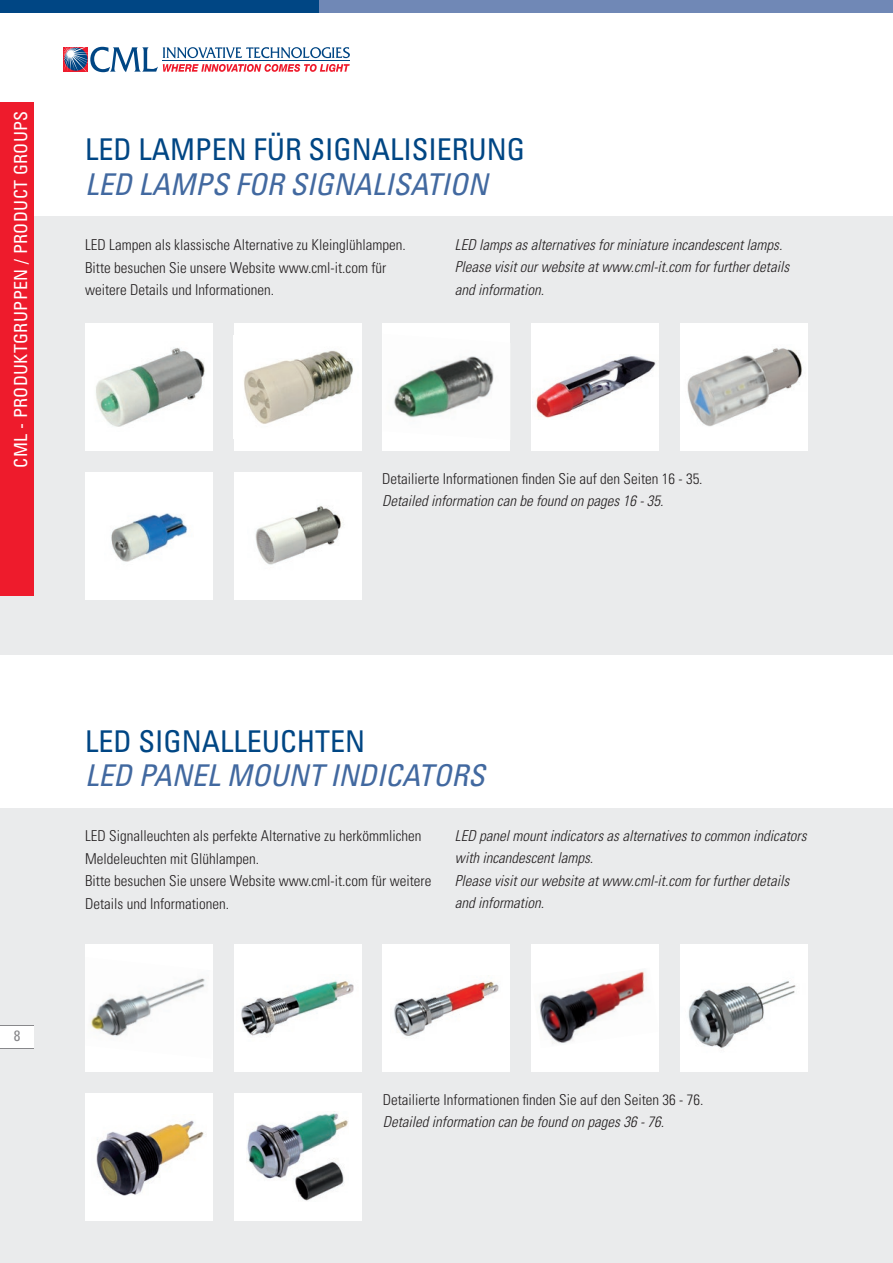
<style>
.page{position:relative;width:893px;height:1263px;background:#fff}
.page>*{position:absolute;margin:0;border:0;box-sizing:border-box;transform-origin:0 0}
.t1{font:italic condensed 30px "Univers";color:#4269a0}
.t2{font:condensed 30px "Univers";color:#004684}
.t3{font:condensed 18px "Univers";letter-spacing:.02em;color:#fff}
.t4{font:300 condensed 15px/22.5px "Univers";color:#231f20}
.t5{font:italic 300 condensed 15px/22.5px "Univers";color:#231f20}
.t6{font:condensed 15px "Univers";color:#88888b}
</style>
<div class="page">
<div style="left:164px;top:0;width:729px;height:13px;background:#7088b6"></div>
<div style="left:0;top:0;width:319px;height:13px;background:#004684"></div>
<svg style="left:64px;top:47px;width:286px;height:25px"></svg>
<hr style="left:163px;top:61px;width:187px;height:1px;background:#004684">
<div style="left:0;top:217px;width:893px;height:438px;background:#eaebec"></div>
<div style="left:0;top:808px;width:893px;height:455px;background:#eaebec"></div>
<div style="left:0;top:102px;width:34px;height:493px;background:#ee1b2c"></div>
<div style="left:85px;top:323px;width:128px;height:128px;background:#fff"></div>
<img style="left:96px;top:348px;width:109px;height:79px">
<div style="left:85px;top:944px;width:128px;height:127px;background:#fff"></div>
<img style="left:90px;top:978px;width:116px;height:59px">
<div style="left:85px;top:472px;width:128px;height:128px;background:#fff"></div>
<img style="left:111px;top:513px;width:77px;height:49px">
<div style="left:85px;top:1093px;width:128px;height:127px;background:#fff"></div>
<img style="left:96px;top:1120px;width:108px;height:76px">
<div style="left:234px;top:323px;width:127px;height:128px;background:#fff"></div>
<img style="left:244px;top:350px;width:109px;height:74px">
<div style="left:234px;top:944px;width:127px;height:127px;background:#fff"></div>
<img style="left:241px;top:980px;width:113px;height:56px">
<div style="left:234px;top:472px;width:127px;height:128px;background:#fff"></div>
<img style="left:255px;top:505px;width:88px;height:60px">
<div style="left:234px;top:1093px;width:127px;height:127px;background:#fff"></div>
<img style="left:247px;top:1113px;width:102px;height:88px">
<div style="left:383px;top:323px;width:127px;height:128px;background:#fff"></div>
<img style="left:393px;top:356px;width:101px;height:62px">
<div style="left:383px;top:944px;width:127px;height:127px;background:#fff"></div>
<img style="left:394px;top:981px;width:105px;height:56px">
<div style="left:531px;top:323px;width:128px;height:128px;background:#fff"></div>
<img style="left:532px;top:355px;width:124px;height:63px">
<div style="left:531px;top:944px;width:128px;height:127px;background:#fff"></div>
<img style="left:539px;top:971px;width:108px;height:73px">
<div style="left:680px;top:323px;width:128px;height:128px;background:#fff"></div>
<img style="left:687px;top:348px;width:115px;height:79px">
<div style="left:680px;top:944px;width:128px;height:127px;background:#fff"></div>
<img style="left:688px;top:981px;width:108px;height:68px">
<div style="left:0;top:1025px;width:34px;height:23px;background:#fff"></div>
<hr style="left:0;top:1025px;width:34px;height:1px;background:#88888b">
<hr style="left:0;top:1048px;width:34px;height:1px;background:#88888b">
<p class="t3" style="left:9px;top:468px;width:359px;rotate:-90deg">CML - PRODUKTGRUPPEN / PRODUCT GROUPS</p>
<h1 class="t2" style="left:85px;top:130px;width:442px">LED LAMPEN FÜR SIGNALISIERUNG</h1>
<h1 class="t1" style="left:85px;top:165px;width:404px">LED LAMPS FOR SIGNALISATION</h1>
<p class="t4" style="left:85px;top:233px;width:322px">LED Lampen als klassische Alternative zu Kleinglühlampen.<br>Bitte besuchen Sie unsere Website www.cml-it.com für weitere Details und Informationen.</p>
<p class="t5" style="left:455px;top:233px;width:336px">LED lamps as alternatives for miniature incandescent lamps.<br>Please visit our website at www.cml-it.com for further details and information.</p>
<p class="t4" style="left:382px;top:467px;width:322px">Detailierte Informationen finden Sie auf den Seiten 16 - 35.</p>
<p class="t5" style="left:382px;top:489px;width:283px">Detailed information can be found on pages 16 - 35.</p>
<p class="t6" style="left:14px;top:1026px;width:8px">8</p>
<h1 class="t2" style="left:85px;top:722px;width:281px">LED SIGNALLEUCHTEN</h1>
<h1 class="t1" style="left:85px;top:756px;width:401px">LED PANEL MOUNT INDICATORS</h1>
<p class="t4" style="left:85px;top:824px;width:348px">LED Signalleuchten als perfekte Alternative zu herkömmlichen Meldeleuchten mit Glühlampen.<br>Bitte besuchen Sie unsere Website www.cml-it.com für weitere Details und Informationen.</p>
<p class="t5" style="left:455px;top:824px;width:353px">LED panel mount indicators as alternatives to common indicators with incandescent lamps.<br>Please visit our website at www.cml-it.com for further details and information.</p>
<p class="t4" style="left:383px;top:1088px;width:322px">Detailierte Informationen finden Sie auf den Seiten 36 - 76.</p>
<p class="t5" style="left:383px;top:1110px;width:283px">Detailed information can be found on pages 36 - 76.</p>
</div>
